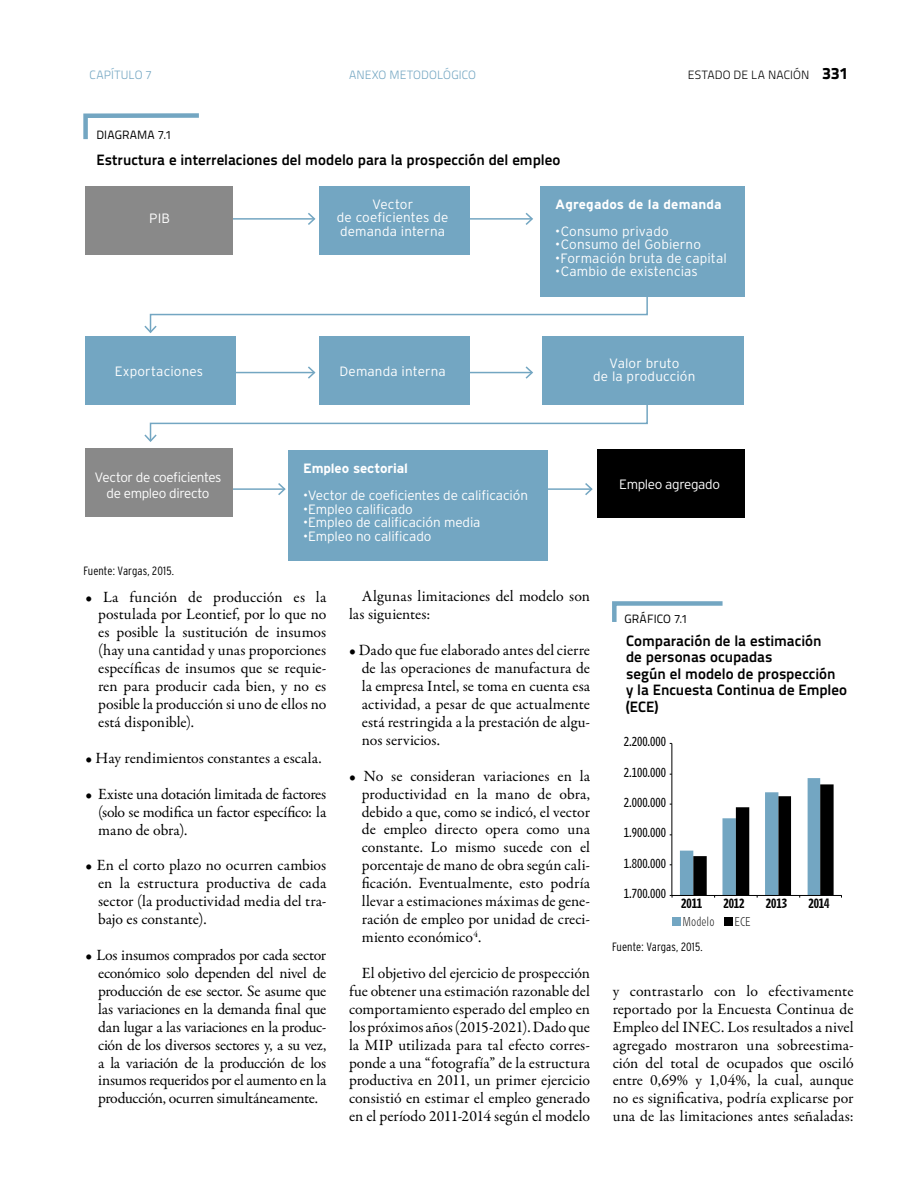
<style>
.page{position:relative;width:918px;height:1188px;background:#fff}
.page>*{position:absolute;margin:0;border:0;box-sizing:border-box;transform-origin:0 0}
.t1{font:15.75px/17.9px "Garamond Premr Pro";color:#000;text-align:justify}
.t2{font:700 15px/16.5px "Titillium Text 22 L";color:#000}
.t3{font:300 13.5px/13.5px "Interstate";color:#fff;text-align:center}
.t4{font:300 13.5px/16.5px "Interstate";letter-spacing:-.03em;color:#fff;text-align:center}
.t5{font:700 13.5px "Interstate";color:#fff}
.t6{font:12px "Retina A05";color:#000}
.t7{font:300 condensed 12px "Interstate";letter-spacing:.005em;color:#000}
.t8{font:300 12px "Titillium Text 22 L";letter-spacing:.01em;color:#73a6c2}
.t9{font:12px "Titillium Text 22 L";letter-spacing:.01em;color:#000}
.t10{font:300 12px "Titillium Text 22 L";letter-spacing:.01em;color:#000}
.t11{font:12px "Retina A10";color:#000}
.t12{font:12px "Retina A01";color:#000}
.s1{font-weight:800;font-size:16.5px}
</style>
<div class="page">
<svg style="left:83px;top:113px;width:116px;height:27px"></svg>
<div style="left:85px;top:186px;width:148px;height:68px;background:#898989"></div>
<div style="left:85px;top:448px;width:148px;height:69px;background:#898989"></div>
<div style="left:597px;top:450px;width:148px;height:68px;background:#000"></div>
<div style="left:319px;top:186px;width:151px;height:68px;background:#73a6c2"></div>
<div style="left:319px;top:337px;width:151px;height:68px;background:#73a6c2"></div>
<div style="left:542px;top:337px;width:202px;height:68px;background:#73a6c2"></div>
<div style="left:85px;top:337px;width:151px;height:68px;background:#73a6c2"></div>
<div style="left:540px;top:186px;width:205px;height:111px;background:#73a6c2"></div>
<div style="left:288px;top:451px;width:260px;height:110px;background:#73a6c2"></div>
<hr style="left:233px;top:218px;width:81px;height:2px;background:#73a6c2">
<svg style="left:306px;top:213px;width:10px;height:12px"></svg>
<hr style="left:468px;top:218px;width:64px;height:2px;background:#73a6c2">
<svg style="left:524px;top:213px;width:9px;height:12px"></svg>
<hr style="left:233px;top:372px;width:81px;height:1px;background:#73a6c2">
<svg style="left:306px;top:366px;width:10px;height:13px"></svg>
<hr style="left:466px;top:372px;width:66px;height:1px;background:#73a6c2">
<svg style="left:524px;top:366px;width:9px;height:13px"></svg>
<hr style="left:233px;top:488px;width:52px;height:2px;background:#73a6c2">
<svg style="left:277px;top:483px;width:9px;height:12px"></svg>
<hr style="left:547px;top:488px;width:45px;height:2px;background:#73a6c2">
<svg style="left:583px;top:483px;width:10px;height:12px"></svg>
<svg style="left:144px;top:405px;width:504px;height:37px"></svg>
<svg style="left:144px;top:297px;width:504px;height:36px"></svg>
<hr style="left:671px;top:743px;width:1px;height:152px;background:#000">
<hr style="left:672px;top:895px;width:170px;height:1px;background:#000">
<svg style="left:680px;top:778px;width:154px;height:120px"></svg>
<div style="left:724px;top:917px;width:9px;height:9px;background:#000"></div>
<div style="left:672px;top:917px;width:9px;height:9px;background:#73a6c2"></div>
<svg style="left:612px;top:601px;width:111px;height:21px"></svg>
<p class="t8" style="left:90px;top:66px;width:64px">CAPÍTULO 7</p>
<p class="t8" style="left:349px;top:66px;width:129px">ANEXO METODOLÓGICO</p>
<p class="t10" style="left:688px;top:66px;width:162px">ESTADO DE LA NACIÓN <span class="s1">331</span></p>
<p class="t9" style="left:96px;top:126px;width:77px">DIAGRAMA 7.1</p>
<p class="t2" style="left:96px;top:151px;width:466px">Estructura e interrelaciones del modelo para la prospección del empleo</p>
<p class="t3" style="left:149px;top:211px;width:22px">PIB</p>
<p class="t3" style="left:115px;top:365px;width:90px">Exportaciones</p>
<p class="t3" style="left:337px;top:197px;width:113px">Vector<br>de coeficientes de demanda interna</p>
<p class="t5" style="left:555px;top:196px;width:168px">Agregados de la demanda</p>
<p class="t3" style="left:555px;top:224px;width:115px">•Consumo privado</p>
<p class="t3" style="left:555px;top:237px;width:147px">•Consumo del Gobierno</p>
<p class="t3" style="left:555px;top:251px;width:173px">•Formación bruta de capital</p>
<p class="t3" style="left:555px;top:264px;width:144px">•Cambio de existencias</p>
<p class="t3" style="left:339px;top:365px;width:108px">Demanda interna</p>
<p class="t3" style="left:593px;top:356px;width:104px">Valor bruto<br>de la producción</p>
<p class="t5" style="left:303px;top:461px;width:106px">Empleo sectorial</p>
<p class="t3" style="left:303px;top:488px;width:226px">•Vector de coeficientes de calificación</p>
<p class="t3" style="left:303px;top:502px;width:111px">•Empleo calificado</p>
<p class="t3" style="left:303px;top:515px;width:179px">•Empleo de calificación media</p>
<p class="t3" style="left:303px;top:529px;width:130px">•Empleo no calificado</p>
<p class="t4" style="left:95px;top:469px;width:128px">Vector de coeficientes de empleo directo</p>
<p class="t4" style="left:619px;top:476px;width:102px">Empleo agregado</p>
<p class="t7" style="left:83px;top:564px;width:92px">Fuente: Vargas, 2015.</p>
<p class="t1" style="left:98px;top:588px;width:230px;text-indent:-13px">• La función de producción es la postulada por Leontief, por lo que no es posible la sustitución de insumos (hay una cantidad y unas proporciones específicas de insumos que se requie&shy;ren para producir cada bien, y no es posible la producción si uno de ellos no está disponible).</p>
<p class="t1" style="left:85px;top:749px;width:238px">• Hay rendimientos constantes a escala.</p>
<p class="t1" style="left:98px;top:785px;width:230px;text-indent:-13px">• Existe una dotación limitada de factores (solo se modifica un factor específico: la mano de obra).</p>
<p class="t1" style="left:98px;top:857px;width:230px;text-indent:-13px">• En el corto plazo no ocurren cambios en la estructura productiva de cada sector (la productividad media del tra&shy;bajo es constante).</p>
<p class="t1" style="left:98px;top:946px;width:230px;text-indent:-13px">• Los insumos comprados por cada sector económico solo dependen del nivel de producción de ese sector. Se asume que las variaciones en la demanda final que dan lugar a las variaciones en la produc&shy;ción de los diversos sectores y, a su vez, a la variación de la producción de los insumos requeridos por el aumento en la producción, ocurren simultáneamente.</p>
<p class="t1" style="left:349px;top:588px;width:242px;text-indent:13px">Algunas limitaciones del modelo son las siguientes:</p>
<p class="t1" style="left:362px;top:642px;width:230px;text-indent:-13px">• Dado que fue elaborado antes del cierre de las operaciones de manufactura de la empresa Intel, se toma en cuenta esa actividad, a pesar de que actualmente está restringida a la prestación de algu&shy;nos servicios.</p>
<p class="t1" style="left:362px;top:767px;width:230px;text-indent:-13px">• No se consideran variaciones en la productividad en la mano de obra, debido a que, como se indicó, el vector de empleo directo opera como una constante. Lo mismo sucede con el porcentaje de mano de obra según cali&shy;ficación. Eventualmente, esto podría llevar a estimaciones máximas de gene&shy;ración de empleo por unidad de creci&shy;miento económico<sup>4</sup>.</p>
<p class="t1" style="left:349px;top:964px;width:242px;text-indent:13px">El objetivo del ejercicio de prospección fue obtener una estimación razonable del comportamiento esperado del empleo en los próximos años (2015-2021). Dado que la MIP utilizada para tal efecto corres&shy;ponde a una “fotografía” de la estructura productiva en 2011, un primer ejercicio consistió en estimar el empleo generado en el período 2011-2014 según el modelo</p>
<p class="t9" style="left:624px;top:610px;width:65px">GRÁFICO 7.1</p>
<p class="t2" style="left:626px;top:631px;width:223px">Comparación de la estimación<br>de personas ocupadas<br>según el modelo de prospección<br>y la Encuesta Continua de Empleo (ECE)</p>
<p class="t6" style="left:624px;top:735px;width:44px">2.200.000</p>
<p class="t6" style="left:624px;top:765px;width:44px">2.100.000</p>
<p class="t6" style="left:624px;top:795px;width:44px">2.000.000</p>
<p class="t6" style="left:624px;top:826px;width:44px">1.900.000</p>
<p class="t6" style="left:624px;top:856px;width:44px">1.800.000</p>
<p class="t6" style="left:624px;top:887px;width:44px">1.700.000</p>
<p class="t11" style="left:681px;top:896px;width:23px">2011</p>
<p class="t11" style="left:723px;top:896px;width:23px">2012</p>
<p class="t11" style="left:766px;top:896px;width:23px">2013</p>
<p class="t11" style="left:808px;top:896px;width:23px">2014</p>
<p class="t12" style="left:683px;top:915px;width:33px">Modelo</p>
<p class="t12" style="left:735px;top:915px;width:18px">ECE</p>
<p class="t7" style="left:612px;top:940px;width:92px">Fuente: Vargas, 2015.</p>
<p class="t1" style="left:613px;top:982px;width:242px">y contrastarlo con lo efectivamente reportado por la Encuesta Continua de Empleo del INEC. Los resultados a nivel agregado mostraron una sobreestima&shy;ción del total de ocupados que osciló entre 0,69% y 1,04%, la cual, aunque no es significativa, podría explicarse por una de las limitaciones antes señaladas:</p>
</div>
